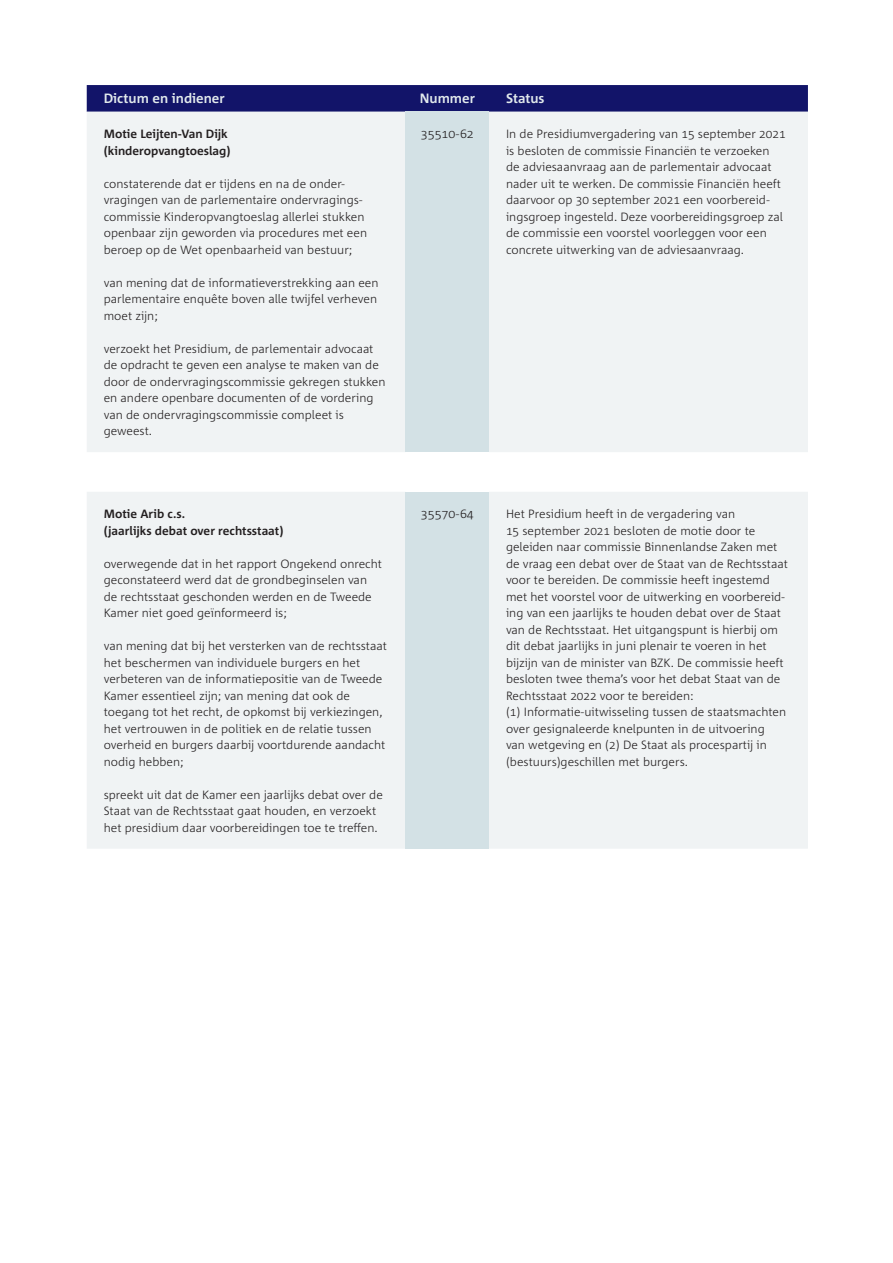
<style>
.page{position:relative;width:893px;height:1263px;background:#fff}
.page>*{position:absolute;margin:0;border:0;box-sizing:border-box;transform-origin:0 0}
.t1{font:700 13.5px "Corpid C1 s";color:#e1e9ec}
.t2{font:300 12px/16.5px "Corpid C1 s";color:#231f20}
.t3{font:700 12px/16.5px "Corpid C1 s";color:#231f20}
.t4{font:300 12px "Corpid C1 s";color:#231f20;scale:1.05 1}
</style>
<div class="page">
<svg style="left:87px;top:85px;width:721px;height:27px;background:#16186b"></svg>
<div style="left:87px;top:112px;width:721px;height:340px;background:#f0f3f4"></div>
<div style="left:406px;top:112px;width:83px;height:340px;background:#d3e1e5"></div>
<div style="left:87px;top:492px;width:721px;height:357px;background:#f0f3f4"></div>
<div style="left:406px;top:492px;width:83px;height:357px;background:#d3e1e5"></div>
<p class="t1" style="left:104px;top:90px;width:123px">Dictum en indiener</p>
<p class="t1" style="left:420px;top:90px;width:57px">Nummer</p>
<p class="t1" style="left:506px;top:90px;width:40px">Status</p>
<p class="t3" style="left:104px;top:125px;width:128px">Motie Leijten-Van Dijk (kinderopvangtoeslag)</p>
<p class="t2" style="left:104px;top:175px;width:265px">constaterende dat er tijdens en na de onder&shy;vragingen van de parlementaire ondervragings&shy;commissie Kinderopvangtoeslag allerlei stukken openbaar zijn geworden via procedures met een beroep op de Wet openbaarheid van bestuur;</p>
<p class="t2" style="left:104px;top:274px;width:276px;text-align:justify">van mening dat de informatieverstrekking aan een parlementaire enquête boven alle twijfel verheven moet zijn;</p>
<p class="t2" style="left:104px;top:340px;width:283px">verzoekt het Presidium, de parlementair advocaat de opdracht te geven een analyse te maken van de door de ondervragingscommissie gekregen stukken en andere openbare documenten of de vordering van de ondervragingscommissie compleet is geweest.</p>
<p class="t4" style="left:421px;top:126px;width:52px">35510-62</p>
<p class="t2" style="left:506px;top:125px;width:281px">In de Presidiumvergadering van 15 september 2021 is besloten de commissie Financiën te verzoeken de adviesaanvraag aan de parlementair advocaat nader uit te werken. De commissie Financiën heeft daarvoor op 30 september 2021 een voorbereid&shy;ingsgroep ingesteld. Deze voorbereidingsgroep zal de commissie een voorstel voorleggen voor een concrete uitwerking van de adviesaanvraag.</p>
<p class="t3" style="left:104px;top:505px;width:181px">Motie Arib c.s.<br>(jaarlijks debat over rechtsstaat)</p>
<p class="t2" style="left:104px;top:555px;width:280px">overwegende dat in het rapport Ongekend onrecht geconstateerd werd dat de grondbeginselen van de rechtsstaat geschonden werden en de Tweede Kamer niet goed geïnformeerd is;</p>
<p class="t2" style="left:104px;top:637px;width:285px">van mening dat bij het versterken van de rechtsstaat het beschermen van individuele burgers en het verbeteren van de informatiepositie van de Tweede Kamer essentieel zijn; van mening dat ook de toegang tot het recht, de opkomst bij verkiezingen, het vertrouwen in de politiek en de relatie tussen overheid en burgers daarbij voortdurende aandacht nodig hebben;</p>
<p class="t2" style="left:104px;top:786px;width:281px">spreekt uit dat de Kamer een jaarlijks debat over de<br>Staat van de Rechtsstaat gaat houden, en verzoekt het presidium daar voorbereidingen toe te treffen.</p>
<p class="t4" style="left:421px;top:506px;width:52px">35570-64</p>
<p class="t2" style="left:506px;top:505px;width:283px">Het Presidium heeft in de vergadering van<br>15 september 2021 besloten de motie door te geleiden naar commissie Binnenlandse Zaken met de vraag een debat over de Staat van de Rechtsstaat voor te bereiden. De commissie heeft ingestemd met het voorstel voor de uitwerking en voorbereid&shy;ing van een jaarlijks te houden debat over de Staat van de Rechtsstaat. Het uitgangspunt is hierbij om dit debat jaarlijks in juni plenair te voeren in het bijzijn van de minister van BZK. De commissie heeft besloten twee thema’s voor het debat Staat van de Rechtsstaat 2022 voor te bereiden:<br>(1) Informatie-uitwisseling tussen de staatsmachten over gesignaleerde knelpunten in de uitvoering<br>van wetgeving en (2) De Staat als procespartij in (bestuurs)geschillen met burgers.</p>
</div>
